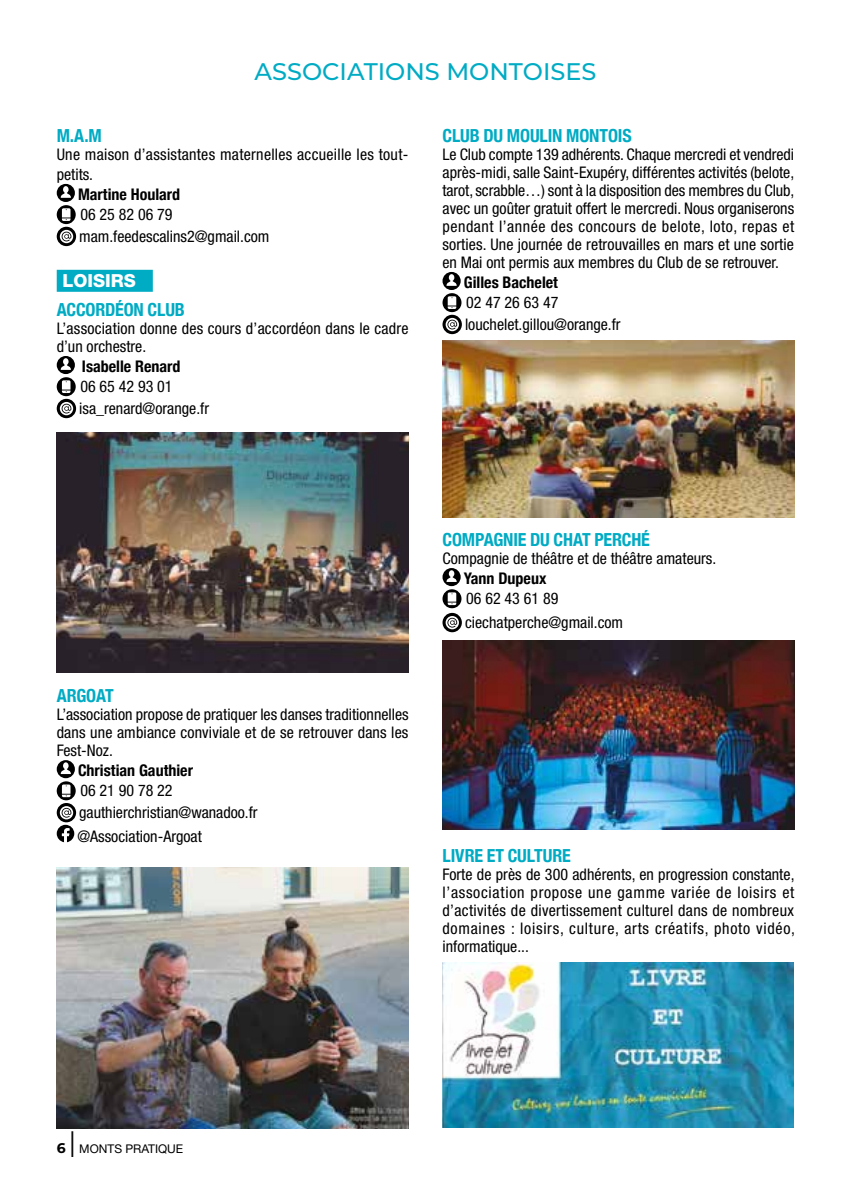
<style>
.page{position:relative;width:851px;height:1191px;background:#fff}
.page>*{position:absolute;margin:0;border:0;box-sizing:border-box;transform-origin:0 0}
.t1{font:36px "Helvetica Neue LT Std";color:#000;scale:.5 1}
.t2{font:500 24px "Montserrat";color:#00abc4}
.t3{font:700 condensed 18px "Helvetica Neue";letter-spacing:-.01em;color:#00abc4}
.t4{font:800 18px "Helvetica Neue LT Std";color:#fff}
.t5{font:condensed 16px/18px "Helvetica Neue LT Std";color:#000}
.t6{font:700 condensed 16px "Helvetica Neue";color:#000}
.t7{font:condensed 16px/20px "Helvetica Neue LT Std";letter-spacing:.02em;color:#000}
.t8{font:700 14px "Montserrat";color:#000}
.t9{font:12px "Helvetica Neue LT Std";color:#000}
</style>
<div class="page">
<div style="left:57px;top:270px;width:96px;height:22px;background:#00abc4"></div>
<svg style="left:57px;top:184px;width:18px;height:18px"></svg>
<svg style="left:57px;top:205px;width:19px;height:19px"></svg>
<svg style="left:62px;top:208px;width:8px;height:13px"></svg>
<svg style="left:57px;top:227px;width:19px;height:19px"></svg>
<svg style="left:60px;top:230px;width:13px;height:13px"></svg>
<svg style="left:57px;top:356px;width:18px;height:18px"></svg>
<svg style="left:57px;top:377px;width:19px;height:19px"></svg>
<svg style="left:62px;top:380px;width:8px;height:13px"></svg>
<svg style="left:57px;top:399px;width:19px;height:19px"></svg>
<svg style="left:60px;top:402px;width:13px;height:13px"></svg>
<svg style="left:57px;top:760px;width:18px;height:18px"></svg>
<svg style="left:57px;top:781px;width:19px;height:19px"></svg>
<svg style="left:62px;top:784px;width:8px;height:13px"></svg>
<svg style="left:57px;top:803px;width:19px;height:19px"></svg>
<svg style="left:57px;top:806px;width:17px;height:36px"></svg>
<svg style="left:442px;top:272px;width:18px;height:18px"></svg>
<svg style="left:442px;top:293px;width:19px;height:19px"></svg>
<svg style="left:447px;top:296px;width:9px;height:13px"></svg>
<svg style="left:442px;top:315px;width:20px;height:19px"></svg>
<svg style="left:445px;top:318px;width:14px;height:13px"></svg>
<svg style="left:442px;top:568px;width:18px;height:18px"></svg>
<svg style="left:442px;top:589px;width:19px;height:19px"></svg>
<svg style="left:447px;top:592px;width:9px;height:13px"></svg>
<svg style="left:442px;top:613px;width:20px;height:19px"></svg>
<svg style="left:445px;top:616px;width:14px;height:13px"></svg>
<img style="left:57px;top:433px;width:351px;height:239px">
<img style="left:442px;top:340px;width:352px;height:178px">
<img style="left:442px;top:641px;width:352px;height:188px">
<img style="left:442px;top:962px;width:351px;height:165px">
<img style="left:57px;top:867px;width:351px;height:261px">
<h2 class="t2" style="left:254px;top:55px;width:343px">ASSOCIATIONS MONTOISES</h2>
<p class="t3" style="left:57px;top:121px;width:47px">M.A.M</p>
<p class="t7" style="left:57px;top:144px;width:353px">Une maison d’assistantes maternelles accueille les tout&shy;petits.</p>
<p class="t6" style="left:78px;top:181px;width:104px">Martine Houlard</p>
<p class="t5" style="left:79px;top:203px;width:192px;line-height:22px">06 25 82 06 79 mam.feedescalins2@gmail.com</p>
<p class="t4" style="left:62px;top:270px;width:75px">LOISIRS</p>
<p class="t3" style="left:57px;top:295px;width:130px">ACCORDÉON CLUB</p>
<p class="t5" style="left:57px;top:319px;width:353px">L’association donne des cours d’accordéon dans le cadre d’un orchestre.</p>
<p class="t6" style="left:82px;top:353px;width:100px">Isabelle Renard</p>
<p class="t5" style="left:79px;top:375px;width:131px;line-height:22px">06 65 42 93 01 isa_renard@orange.fr</p>
<p class="t3" style="left:442px;top:121px;width:191px">CLUB DU MOULIN MONTOIS</p>
<p class="t5" style="left:442px;top:145px;width:353px;text-align:justify">Le Club compte 139 adhérents. Chaque mercredi et vendredi après-midi, salle Saint-Exupéry, différentes activités (belote, tarot, scrabble…) sont à la disposition des membres du Club, avec un goûter gratuit offert le mercredi. Nous organiserons pendant l’année des concours de belote, loto, repas et sorties. Une journée de retrouvailles en mars et une sortie en Mai ont permis aux membres du Club de se retrouver.</p>
<p class="t6" style="left:464px;top:269px;width:96px">Gilles Bachelet</p>
<p class="t5" style="left:465px;top:291px;width:157px;line-height:22px">02 47 26 63 47 louchelet.gillou@orange.fr</p>
<p class="t3" style="left:57px;top:681px;width:58px">ARGOAT</p>
<p class="t5" style="left:57px;top:705px;width:353px;text-align:justify">L’association propose de pratiquer les danses traditionnelles dans une ambiance conviviale et de se retrouver dans les Fest-Noz.</p>
<p class="t6" style="left:78px;top:757px;width:116px">Christian Gauthier</p>
<p class="t5" style="left:79px;top:779px;width:180px;line-height:22px">06 21 90 78 22 gauthierchristian@wanadoo.fr</p>
<p class="t5" style="left:77px;top:827px;width:126px">@Association-Argoat</p>
<p class="t3" style="left:442px;top:525px;width:209px">COMPAGNIE DU CHAT PERCHÉ</p>
<p class="t5" style="left:442px;top:549px;width:275px">Compagnie de théâtre et de théâtre amateurs.</p>
<p class="t6" style="left:463px;top:565px;width:84px">Yann Dupeux</p>
<p class="t5" style="left:465px;top:586px;width:160px;line-height:24px">06 62 43 61 89 ciechatperche@gmail.com</p>
<p class="t3" style="left:442px;top:841px;width:130px">LIVRE ET CULTURE</p>
<p class="t5" style="left:442px;top:865px;width:354px;text-align:justify">Forte de près de 300 adhérents, en progression constante, l’association propose une gamme variée de loisirs et d’activités de divertissement culturel dans de nombreux domaines : loisirs, culture, arts créatifs, photo vidéo, informatique...</p>
<p class="t8" style="left:57px;top:1137px;width:10px">6</p>
<h1 class="t1" style="left:70px;top:1122px;width:11px">I</h1>
<p class="t9" style="left:79px;top:1141px;width:106px">MONTS PRATIQUE</p>
</div>
